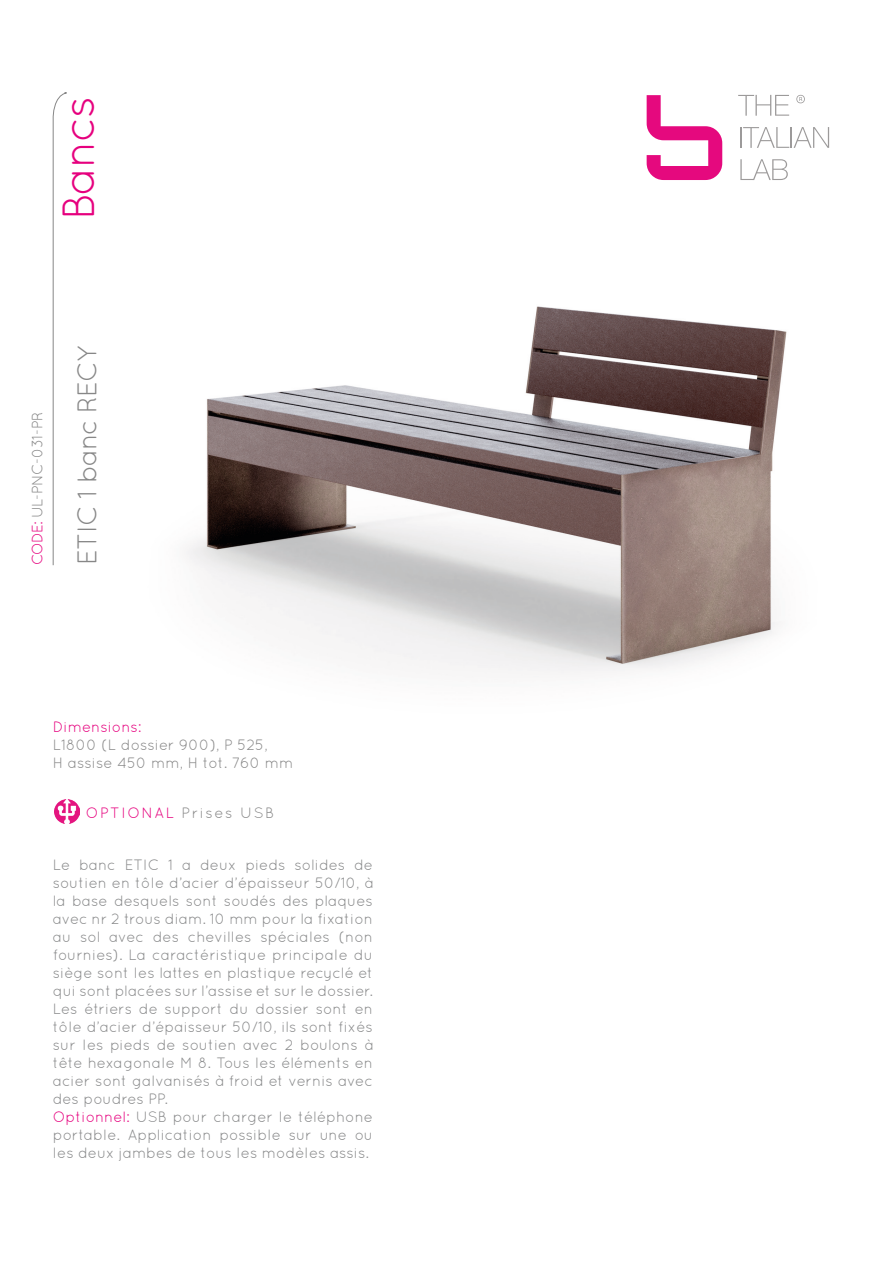
<style>
.page{position:relative;width:893px;height:1263px;background:#fff}
.page>*{position:absolute;margin:0;border:0;box-sizing:border-box;transform-origin:0 0}
.t1{font:45px "Quicksand";letter-spacing:-.03em;color:#e6007e}
.t2{font:27px "Quicksand";letter-spacing:-.03em;color:#878787}
.t3{font:15px/18px "Quicksand";color:#878889;text-align:justify}
.t4{font:15px "Quicksand";color:#878787}
.t5{font:15px "Quicksand";letter-spacing:-.04em;color:#878787}
.t6{font:15px "Quicksand";letter-spacing:.1em;color:#878787}
.t7{font:15px "Quicksand";color:#e6007e}
.s1{color:#e6007e}
</style>
<div class="page">
<img style="left:186px;top:306px;width:601px;height:368px">
<svg style="left:738px;top:95px;width:51px;height:21px"></svg>
<hr style="left:740px;top:127px;width:2px;height:21px;background:#9c9a9a">
<svg style="left:743px;top:127px;width:86px;height:21px"></svg>
<svg style="left:740px;top:159px;width:48px;height:21px"></svg>
<svg style="left:647px;top:95px;width:75px;height:85px"></svg>
<svg style="left:796px;top:95px;width:9px;height:8px"></svg>
<svg style="left:52px;top:92px;width:15px;height:474px"></svg>
<img style="left:55px;top:799px;width:24px;height:25px">
<p class="t1" style="left:53px;top:220px;width:126px;rotate:-90deg">Bancs</p>
<p class="t5" style="left:29px;top:565px;width:155px;rotate:-90deg"><span class="s1">CODE:</span> UL-PNC-031-PR</p>
<p class="t2" style="left:71px;top:565px;width:221px;rotate:-90deg">ETIC 1 banc RECY</p>
<p class="t7" style="left:53px;top:718px;width:90px">Dimensions:</p>
<p class="t4" style="left:53px;top:736px;width:216px">L1800 (L dossier 900), P 525,</p>
<p class="t4" style="left:53px;top:754px;width:242px">H assise 450 mm, H tot. 760 mm</p>
<p class="t6" style="left:86px;top:804px;width:190px"><span class="s1">OPTIONAL</span> Prises USB</p>
<p class="t3" style="left:53px;top:855px;width:322px">Le banc ETIC 1 a deux pieds solides de soutien en tôle d’acier d’épaisseur 50/10, à la base desquels sont soudés des plaques avec nr 2 trous diam. 10 mm pour la fixation au sol avec des chevilles spéciales (non fournies). La caractéristique principale du siège sont les lattes en plastique recyclé et qui sont placées sur l’assise et sur le dossier.<br>Les étriers de support du dossier sont en tôle d’acier d’épaisseur 50/10, ils sont fixés sur les pieds de soutien avec 2 boulons à tête hexagonale M 8. Tous les éléments en acier sont galvanisés à froid et vernis avec des poudres PP.</p>
<p class="t3" style="left:53px;top:1107px;width:322px"><span class="s1">Optionnel:</span> USB pour charger le téléphone portable. Application possible sur une ou les deux jambes de tous les modèles assis.</p>
</div>
